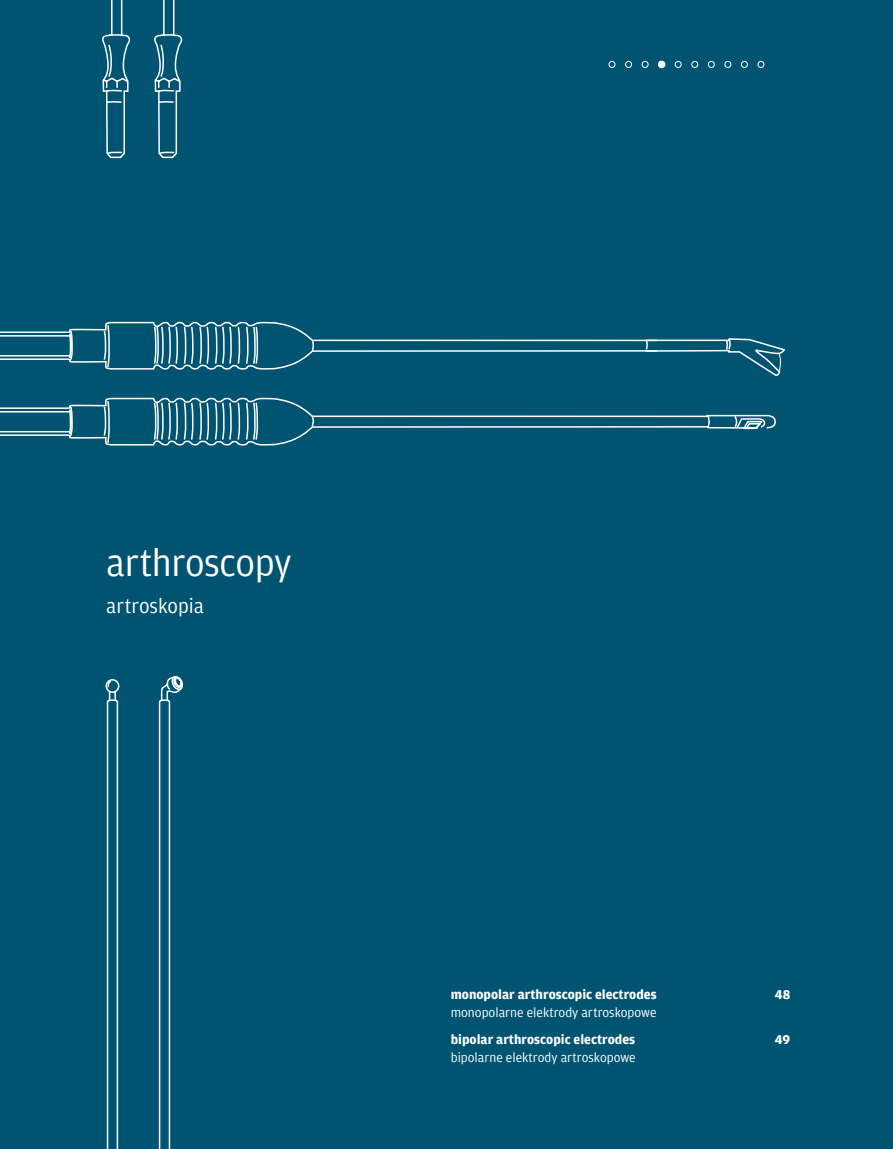
<style>
.page{position:relative;width:893px;height:1149px;background:#fff}
.page>*{position:absolute;margin:0;border:0;box-sizing:border-box;transform-origin:0 0}
.t1{font:39px "Amplitude Pl";letter-spacing:-.01em;color:#fff}
.t2{font:27px "Amplitude Pl";color:#fff}
.t3{font:21px "Amplitude Pl";color:#fff}
.t4{font:700 13.5px "Amplitude Pl";color:#fff}
.t5{font:13.5px "Amplitude Pl";color:#fff}
</style>
<div class="page">
<div style="left:0;top:0;width:893px;height:1148px;background:#005471"></div>
<div style="left:609px;top:61px;width:6px;height:7px;border:1px solid #fff;border-radius:50%"></div>
<div style="left:625px;top:61px;width:7px;height:7px;border:1px solid #fff;border-radius:50%"></div>
<div style="left:642px;top:61px;width:6px;height:7px;border:1px solid #fff;border-radius:50%"></div>
<div style="left:658px;top:61px;width:7px;height:7px;border:2px solid #fff;border-radius:50%"></div>
<div style="left:675px;top:61px;width:7px;height:7px;border:1px solid #fff;border-radius:50%"></div>
<div style="left:691px;top:61px;width:7px;height:7px;border:1px solid #fff;border-radius:50%"></div>
<div style="left:708px;top:61px;width:7px;height:7px;border:1px solid #fff;border-radius:50%"></div>
<div style="left:724px;top:61px;width:7px;height:7px;border:1px solid #fff;border-radius:50%"></div>
<div style="left:741px;top:61px;width:7px;height:7px;border:1px solid #fff;border-radius:50%"></div>
<div style="left:758px;top:61px;width:6px;height:7px;border:1px solid #fff;border-radius:50%"></div>
<svg style="left:0;top:397px;width:776px;height:49px"></svg>
<svg style="left:105px;top:676px;width:78px;height:472px"></svg>
<div style="left:106px;top:678px;width:13px;height:14px;border:2px solid #fff;border-radius:50%"></div>
<svg style="left:154px;top:0;width:29px;height:159px"></svg>
<svg style="left:102px;top:0;width:29px;height:159px"></svg>
<svg style="left:0;top:321px;width:786px;height:55px"></svg>
<h2 class="t2" style="left:657px;top:49px;width:10px">•</h2>
<h1 class="t1" style="left:106px;top:541px;width:187px">arthroscopy</h1>
<h3 class="t3" style="left:106px;top:593px;width:99px">artroskopia</h3>
<p class="t4" style="left:451px;top:987px;width:207px">monopolar arthroscopic electrodes</p>
<p class="t4" style="left:775px;top:987px;width:17px">48</p>
<p class="t5" style="left:451px;top:1005px;width:207px">monopolarne elektrody artroskopowe</p>
<p class="t4" style="left:451px;top:1031px;width:186px">bipolar arthroscopic electrodes</p>
<p class="t4" style="left:775px;top:1031px;width:17px">49</p>
<p class="t5" style="left:451px;top:1049px;width:187px">bipolarne elektrody artroskopowe</p>
</div>
